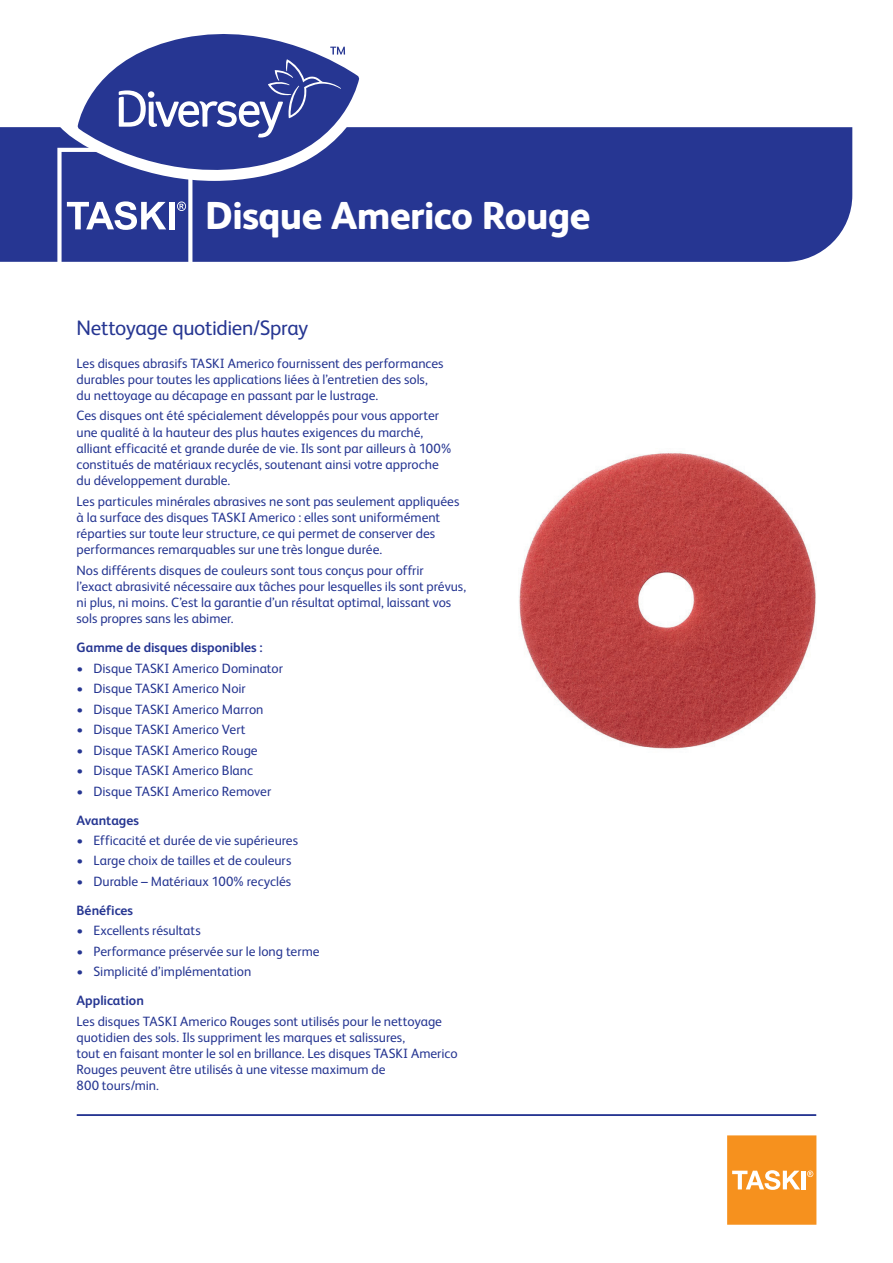
<style>
.page{position:relative;width:893px;height:1263px;background:#fff}
.page>*{position:absolute;margin:0;border:0;box-sizing:border-box;transform-origin:0 0}
.t1{font:800 39px "FS Albert Pro";letter-spacing:-.02em;color:#fff}
.t2{font:21px "FS Albert Pro";letter-spacing:-.02em;color:#263692}
.t3{font:13.5px/16.2px "FS Albert Pro";color:#263692}
.t4{font:700 13.5px "FS Albert Pro";color:#263692}
</style>
<div class="page">
<img style="left:519px;top:452px;width:297px;height:297px">
<hr style="left:77px;top:1114px;width:739px;height:2px;background:#263692">
<div style="left:0;top:127px;width:852px;height:135px;background:#263692"></div>
<svg style="left:57px;top:148px;width:135px;height:114px;background:#4e5ba6"></svg>
<div style="left:169px;top:202px;width:6px;height:27px;background:#fff"></div>
<svg style="left:727px;top:1135px;width:89px;height:90px;background:#f69c34"></svg>
<svg style="left:58px;top:78px;width:316px;height:103px"></svg>
<svg style="left:78px;top:34px;width:281px;height:148px;fill:#263692"></svg>
<svg style="left:119px;top:47px;width:226px;height:91px;background:#4a58a4"></svg>
<h1 class="t1" style="left:205px;top:185px;width:387px">Disque Americo Rouge</h1>
<h2 class="t2" style="left:77px;top:313px;width:233px">Nettoyage quotidien/Spray</h2>
<p class="t3" style="left:77px;top:354px;width:369px">Les disques abrasifs TASKI Americo fournissent des performances durables pour toutes les applications liées à l’entretien des sols, du nettoyage au décapage en passant par le lustrage.</p>
<p class="t3" style="left:77px;top:407px;width:376px">Ces disques ont été spécialement développés pour vous apporter une qualité à la hauteur des plus hautes exigences du marché, alliant efficacité et grande durée de vie. Ils sont par ailleurs à 100% constitués de matériaux recyclés, soutenant ainsi votre approche du développement durable.</p>
<p class="t3" style="left:77px;top:492px;width:384px">Les particules minérales abrasives ne sont pas seulement appliquées à la surface des disques TASKI Americo : elles sont uniformément réparties sur toute leur structure, ce qui permet de conserver des performances remarquables sur une très longue durée.</p>
<p class="t3" style="left:77px;top:561px;width:391px">Nos différents disques de couleurs sont tous conçus pour offrir<br>l’exact abrasivité nécessaire aux tâches pour lesquelles ils sont prévus, ni plus, ni moins. C’est la garantie d’un résultat optimal, laissant vos sols propres sans les abimer.</p>
<p class="t4" style="left:77px;top:638px;width:188px">Gamme de disques disponibles :</p>
<p class="t3" style="left:77px;top:659px;width:208px">• Disque TASKI Americo Dominator</p>
<p class="t3" style="left:77px;top:679px;width:171px">• Disque TASKI Americo Noir</p>
<p class="t3" style="left:77px;top:700px;width:188px">• Disque TASKI Americo Marron</p>
<p class="t3" style="left:77px;top:720px;width:171px">• Disque TASKI Americo Vert</p>
<p class="t3" style="left:77px;top:741px;width:183px">• Disque TASKI Americo Rouge</p>
<p class="t3" style="left:77px;top:761px;width:178px">• Disque TASKI Americo Blanc</p>
<p class="t3" style="left:77px;top:782px;width:196px">• Disque TASKI Americo Remover</p>
<p class="t4" style="left:77px;top:810px;width:64px">Avantages</p>
<p class="t3" style="left:77px;top:831px;width:223px">• Efficacité et durée de vie supérieures</p>
<p class="t3" style="left:77px;top:852px;width:216px">• Large choix de tailles et de couleurs</p>
<p class="t3" style="left:77px;top:872px;width:216px">• Durable – Matériaux 100% recyclés</p>
<p class="t4" style="left:77px;top:901px;width:58px">Bénéfices</p>
<p class="t3" style="left:77px;top:921px;width:126px">• Excellents résultats</p>
<p class="t3" style="left:77px;top:942px;width:245px">• Performance préservée sur le long terme</p>
<p class="t3" style="left:77px;top:962px;width:176px">• Simplicité d’implémentation</p>
<p class="t4" style="left:77px;top:991px;width:69px">Application</p>
<p class="t3" style="left:77px;top:1012px;width:383px">Les disques TASKI Americo Rouges sont utilisés pour le nettoyage quotidien des sols. Ils suppriment les marques et salissures,<br>tout en faisant monter le sol en brillance. Les disques TASKI Americo Rouges peuvent être utilisés à une vitesse maximum de<br>800 tours/min.</p>
</div>
